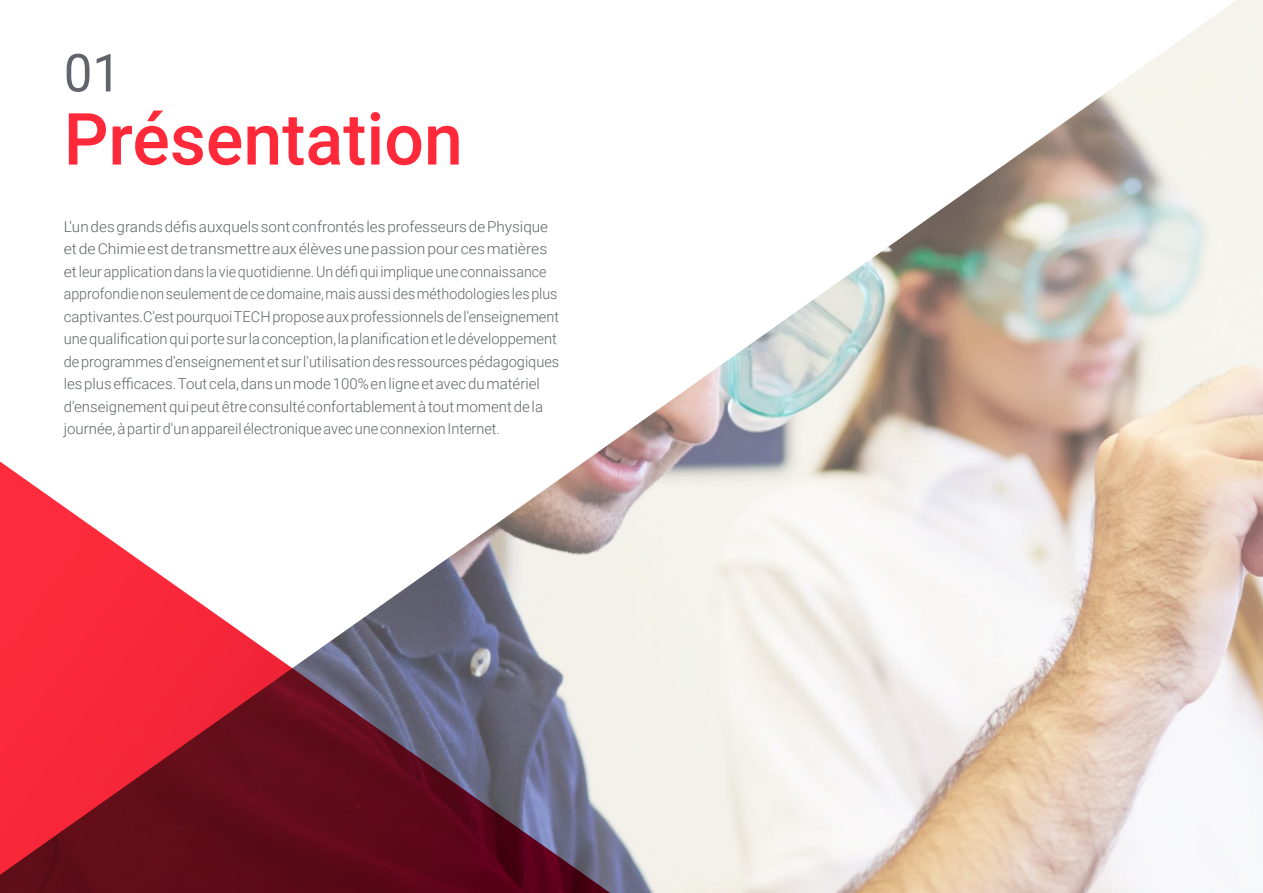
<style>
.page{position:relative;width:1263px;height:893px;background:#fff}
.page>*{position:absolute;margin:0;border:0;box-sizing:border-box;transform-origin:0 0}
.t1{font:500 72px "Roboto";color:#ff293a}
.t2{font:52.5px "Roboto";color:#61646a}
.t3{font:300 15px/22.5px "Roboto";color:#61646a}
</style>
<div class="page">
<img style="left:606px;top:0;width:657px;height:893px">
<svg style="left:0;top:446px;width:640px;height:447px"></svg>
<h2 class="t2" style="left:64px;top:36px;width:59px">01</h2>
<h1 class="t1" style="left:64px;top:89px;width:401px">Présentation</h1>
<p class="t3" style="left:64px;top:214px;width:497px">L'un des grands défis auxquels sont confrontés les professeurs de Physique et de Chimie est de transmettre aux élèves une passion pour ces matières et leur application dans la vie quotidienne. Un défi qui implique une connaissance approfondie non seulement de ce domaine, mais aussi des méthodologies les plus captivantes.C'est pourquoi TECH propose aux professionnels de l'enseignement une qualification qui porte sur la conception, la planification et le développement de programmes d'enseignement et sur l'utilisation des ressources pédagogiques les plus efficaces. Tout cela, dans un mode 100% en ligne et avec du matériel d'enseignement qui peut être consulté confortablement à tout moment de la journée, à partir d'un appareil électronique avec une connexion Internet.</p>
</div>
